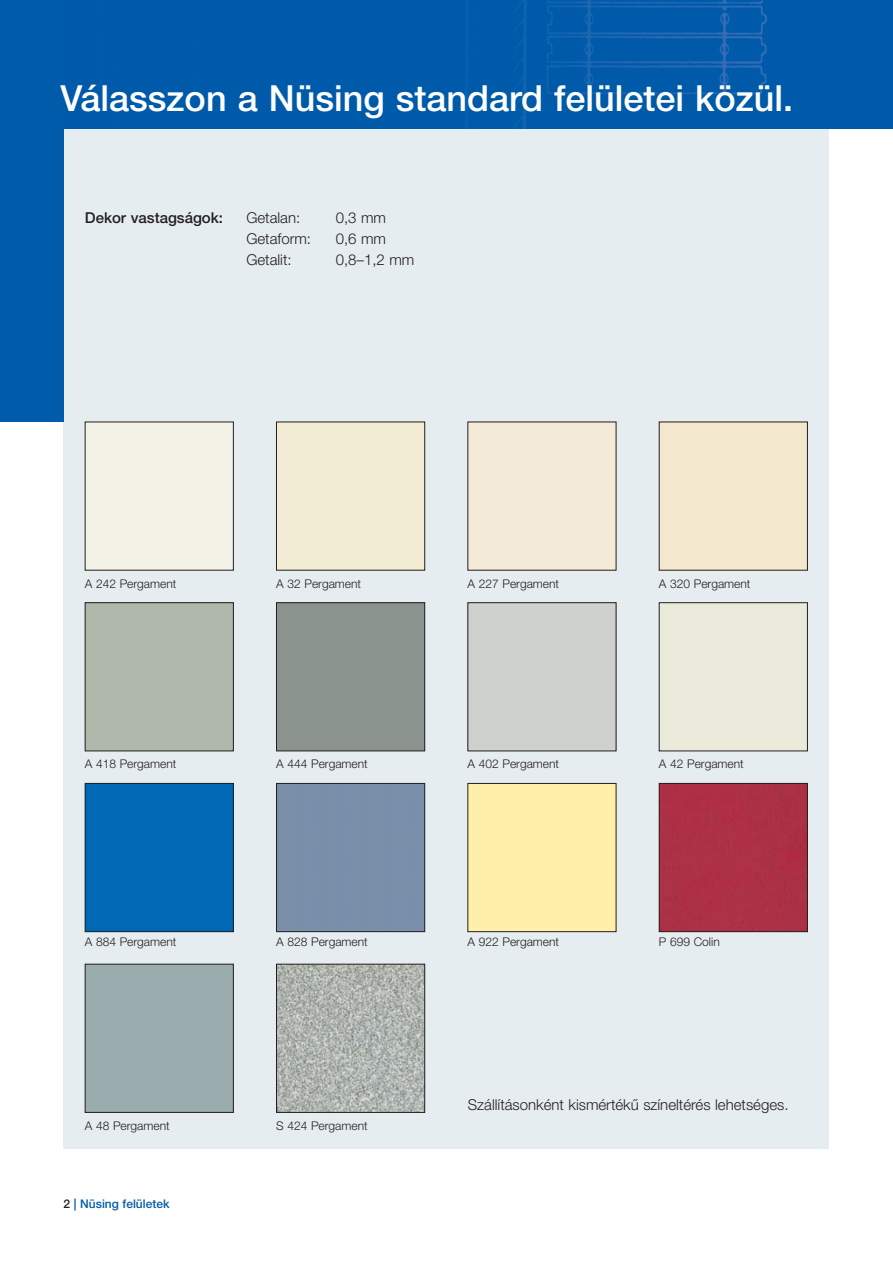
<style>
.page{position:relative;width:893px;height:1263px;background:#fff}
.page>*{position:absolute;margin:0;border:0;box-sizing:border-box;transform-origin:0 0}
.t1{font:500 36px "Helvetica Neue CE";color:#fff}
.t2{font:300 15px "Helvetica Neue CE";color:#231f20}
.t3{font:500 15px "Helvetica Neue CE";color:#231f20}
.t4{font:300 12px "Helvetica Neue CE";color:#231f20}
.t5{font:500 12px "Helvetica Neue CE";color:#005baa}
.s1{color:#231f20}
</style>
<div class="page">
<div style="left:64px;top:128px;width:765px;height:1021px;background:#e6edf0"></div>
<div style="left:87px;top:424px;width:145px;height:144px;background:#f4f1e7"></div>
<div style="left:87px;top:604px;width:145px;height:145px;background:#b0b8ac"></div>
<div style="left:85px;top:602px;width:149px;height:149px;border:1px solid #231f20"></div>
<div style="left:87px;top:785px;width:145px;height:145px;background:#0068b5"></div>
<div style="left:85px;top:783px;width:149px;height:149px;border:1px solid #231f20"></div>
<div style="left:87px;top:966px;width:145px;height:145px;background:#9bacaf"></div>
<div style="left:85px;top:964px;width:149px;height:149px;border:1px solid #231f20"></div>
<div style="left:278px;top:424px;width:145px;height:144px;background:#f1ecd3"></div>
<div style="left:276px;top:422px;width:149px;height:148px;border:1px solid #231f20"></div>
<div style="left:278px;top:604px;width:145px;height:145px;background:#8a938e"></div>
<div style="left:276px;top:602px;width:149px;height:149px;border:1px solid #231f20"></div>
<div style="left:276px;top:783px;width:149px;height:149px;border:1px solid #231f20"></div>
<img style="left:278px;top:966px;width:145px;height:145px">
<div style="left:276px;top:964px;width:149px;height:149px;border:1px solid #231f20"></div>
<div style="left:470px;top:424px;width:144px;height:144px;background:#f3ead7"></div>
<div style="left:470px;top:604px;width:144px;height:145px;background:#ced1ce"></div>
<div style="left:470px;top:785px;width:144px;height:145px;background:#ffefaa"></div>
<div style="left:468px;top:783px;width:148px;height:149px;border:1px solid #231f20"></div>
<div style="left:661px;top:424px;width:145px;height:144px;background:#f3e7cd"></div>
<div style="left:659px;top:422px;width:149px;height:148px;border:1px solid #231f20"></div>
<div style="left:661px;top:604px;width:145px;height:145px;background:#e9ead9"></div>
<div style="left:659px;top:602px;width:149px;height:149px;border:1px solid #231f20"></div>
<div style="left:661px;top:785px;width:145px;height:145px;background:#ac3145"></div>
<div style="left:659px;top:783px;width:149px;height:149px;border:1px solid #231f20"></div>
<div style="left:64px;top:1px;width:829px;height:127px;background:#005aaa"></div>
<div style="left:0;top:1px;width:64px;height:421px;background:#005baa"></div>
<h1 class="t1" style="left:61px;top:86px;width:734px">Válasszon a Nüsing standard felületei közül.</h1>
<p class="t3" style="left:85px;top:212px;width:140px">Dekor vastagságok:</p>
<p class="t2" style="left:246px;top:212px;width:55px">Getalan:</p>
<p class="t2" style="left:336px;top:212px;width:52px">0,3 mm</p>
<p class="t2" style="left:246px;top:233px;width:66px">Getaform:</p>
<p class="t2" style="left:336px;top:233px;width:52px">0,6 mm</p>
<p class="t2" style="left:246px;top:254px;width:47px">Getalit:</p>
<p class="t2" style="left:336px;top:254px;width:80px">0,8–1,2 mm</p>
<p class="t4" style="left:85px;top:579px;width:93px">A 242 Pergament</p>
<p class="t4" style="left:276px;top:579px;width:86px">A 32 Pergament</p>
<p class="t4" style="left:468px;top:579px;width:93px">A 227 Pergament</p>
<p class="t4" style="left:659px;top:579px;width:93px">A 320 Pergament</p>
<p class="t4" style="left:85px;top:760px;width:93px">A 418 Pergament</p>
<p class="t4" style="left:276px;top:760px;width:93px">A 444 Pergament</p>
<p class="t4" style="left:468px;top:760px;width:93px">A 402 Pergament</p>
<p class="t4" style="left:659px;top:760px;width:86px">A 42 Pergament</p>
<p class="t4" style="left:85px;top:938px;width:93px">A 884 Pergament</p>
<p class="t4" style="left:276px;top:938px;width:93px">A 828 Pergament</p>
<p class="t4" style="left:468px;top:938px;width:93px">A 922 Pergament</p>
<p class="t4" style="left:659px;top:938px;width:62px">P 699 Colin</p>
<p class="t4" style="left:85px;top:1121px;width:86px">A 48 Pergament</p>
<p class="t4" style="left:276px;top:1121px;width:93px">S 424 Pergament</p>
<p class="t5" style="left:64px;top:1200px;width:107px"><span class="s1">2</span> | Nüsing felületek</p>
<p class="t2" style="left:468px;top:1100px;width:322px">Szállításonként kismértékű színeltérés lehetséges.</p>
</div>
